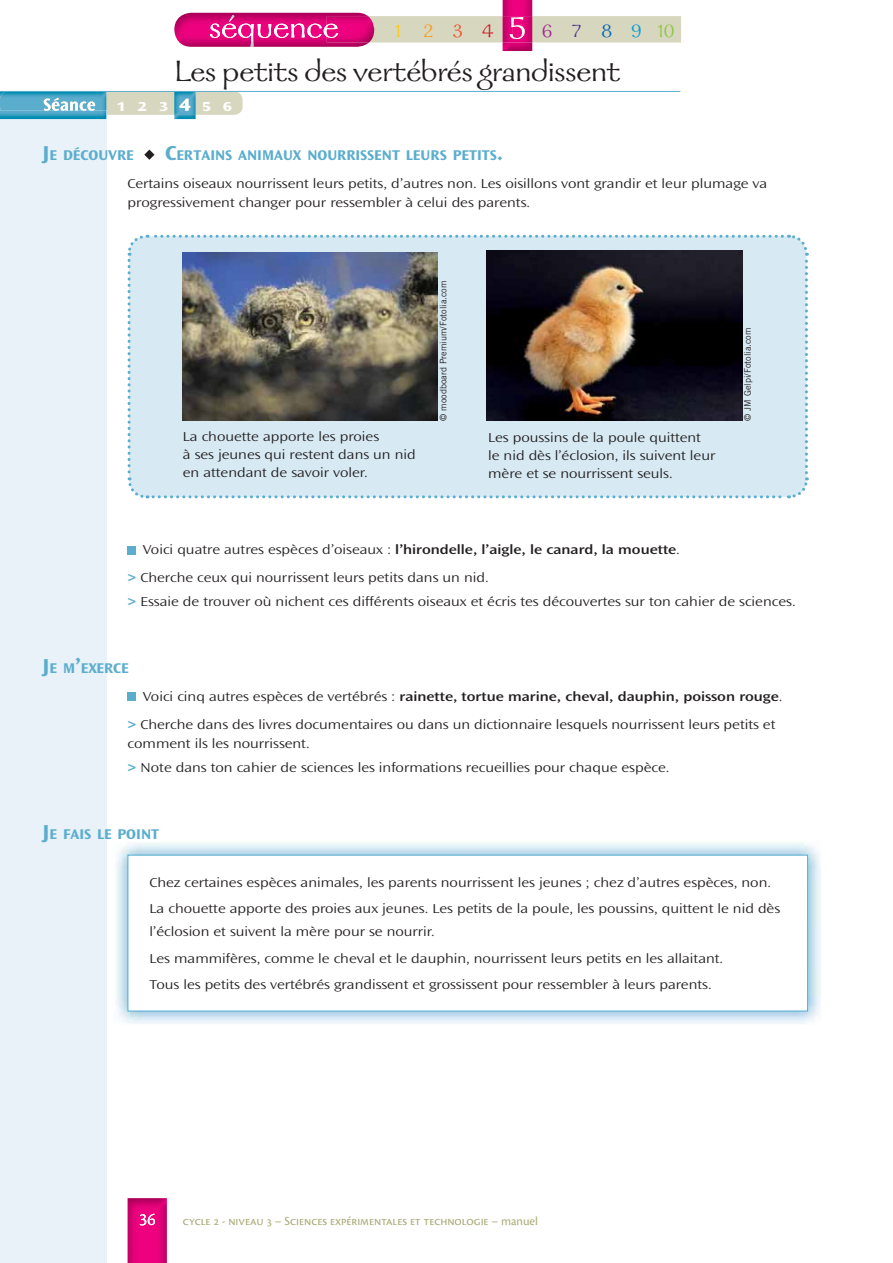
<style>
.page{position:relative;width:893px;height:1263px;background:#fff}
.page>*{position:absolute;margin:0;border:0;box-sizing:border-box;transform-origin:0 0}
.t1{font:33px "Galahad Std";color:#231f20}
.t2{font:21px "Galahad Std";letter-spacing:.925em;color:#8cc63f}
.t3{font:21px "Galahad Std";color:#ffcb04}
.t4{font:700 semi-expanded 14.7px "Ocean Sans Std";color:#5badce}
.t5{font:300 expanded 13.5px/18px "Ocean Sans Std";color:#231f20}
.t6{font:800 expanded 13.5px "Ocean Sans Std";color:#fff}
.t7{font:12.75px "Cronos Pro";color:#aaab78}
.t8{font:9px "Trade Gothic LT Std";color:#231f20}
.s1{color:#f99b1c}
.s2{color:#f04e23}
.s3{color:#ce171e}
.s4{color:#9f248f}
.s5{color:#522e91}
.s6{color:#0066b3}
.s7{color:#009cd7}
.s8{font-size:21px}
.s9{font-weight:600}
.s10{font-weight:700;color:#5badce}
</style>
<div class="page">
<div style="left:0;top:91px;width:243px;height:24px;background:#d7d6bf;border-radius:9px"></div>
<div style="left:0;top:110px;width:106px;height:1153px;background:#e8f2f8"></div>
<img style="left:174px;top:13px;width:194px;height:34px">
<img style="left:238px;top:24px;width:16px;height:23px">
<img style="left:258px;top:24px;width:13px;height:14px">
<img style="left:274px;top:24px;width:15px;height:14px">
<img style="left:222px;top:24px;width:15px;height:14px">
<img style="left:210px;top:24px;width:10px;height:14px">
<img style="left:307px;top:24px;width:15px;height:14px">
<img style="left:291px;top:24px;width:14px;height:14px">
<svg style="left:225px;top:15px;width:9px;height:13px"></svg>
<img style="left:503px;top:0;width:29px;height:51px">
<svg style="left:324px;top:16px;width:357px;height:27px;background:#d9adb2"></svg>
<img style="left:128px;top:1198px;width:39px;height:65px">
<svg style="left:140px;top:1214px;width:15px;height:11px"></svg>
<img style="left:0;top:115px;width:106px;height:4px">
<img style="left:0;top:92px;width:106px;height:23px">
<svg style="left:44px;top:98px;width:51px;height:13px"></svg>
<img style="left:174px;top:115px;width:22px;height:4px">
<img style="left:174px;top:92px;width:22px;height:23px">
<svg style="left:179px;top:99px;width:11px;height:12px"></svg>
<hr style="left:0;top:91px;width:680px;height:1px;background:#5badce">
<svg style="left:144px;top:150px;width:11px;height:10px"></svg>
<svg style="left:127px;top:234px;width:682px;height:265px;background:#d2e5ef"></svg>
<div style="left:128px;top:546px;width:8px;height:8px;background:#5badce"></div>
<div style="left:128px;top:692px;width:8px;height:9px;background:#5badce"></div>
<img style="left:116px;top:843px;width:705px;height:181px">
<div style="left:128px;top:855px;width:679px;height:156px;background:#fff"></div>
<div style="left:128px;top:855px;width:680px;height:156px;border:1px solid #5badce"></div>
<img style="left:183px;top:253px;width:255px;height:167px">
<img style="left:487px;top:251px;width:255px;height:169px">
<h2 class="t3" style="left:395px;top:22px;width:99px">1<span class="s1">2</span><span class="s2">3</span><span class="s3">4</span></h2>
<h2 class="t2" style="left:542px;top:22px;width:134px"><span class="s4">6</span><span class="s5">7</span><span class="s6">8</span><span class="s7">9</span>10</h2>
<h1 class="t1" style="left:174px;top:57px;width:447px">Les petits des vertébrés grandissent</h1>
<p class="t6" style="left:117px;top:98px;width:53px">123</p>
<p class="t6" style="left:202px;top:98px;width:32px">5 6</p>
<p class="t4" style="left:43px;top:146px;width:93px"><span class="s8">J</span>E DÉCOUVRE</p>
<p class="t4" style="left:165px;top:146px;width:340px"><span class="s8">C</span>ERTAINS ANIMAUX NOURRISSENT LEURS PETITS<span class="s8">.</span></p>
<p class="t5" style="left:128px;top:174px;width:641px;line-height:19.5px">Certains oiseaux nourrissent leurs petits, d’autres non. Les oisillons vont grandir et leur plumage va progressivement changer pour ressembler à celui des parents.</p>
<p class="t5" style="left:183px;top:428px;width:234px">La chouette apporte les proies<br>à ses jeunes qui restent dans un nid en attendant de savoir voler.</p>
<p class="t8" style="left:440px;top:421px;width:141px;rotate:-90deg">© moodboard Premium/Fotolia.com</p>
<p class="t5" style="left:488px;top:429px;width:229px">Les poussins de la poule quittent le nid dès l’éclosion, ils suivent leur mère et se nourrissent seuls.</p>
<p class="t8" style="left:744px;top:421px;width:94px;rotate:-90deg">© JM Gelpi/Fotolia.com</p>
<p class="t5" style="left:128px;top:536px;width:554px;line-height:28px;text-indent:15px">Voici quatre autres espèces d’oiseaux : <span class="s9">l’hirondelle, l’aigle, le canard, la mouette</span>. <span class="s10">&gt;</span> Cherche ceux qui nourrissent leurs petits dans un nid.</p>
<p class="t5" style="left:128px;top:593px;width:670px"><span class="s10">&gt;</span> Essaie de trouver où nichent ces différents oiseaux et écris tes découvertes sur ton cahier de sciences.</p>
<p class="t4" style="left:43px;top:659px;width:88px"><span class="s8">J</span>E M<span class="s8">’</span>EXERCE</p>
<p class="t5" style="left:128px;top:683px;width:656px;line-height:28px;text-indent:15px">Voici cinq autres espèces de vertébrés : <span class="s9">rainette, tortue marine, cheval, dauphin, poisson rouge</span>. <span class="s10">&gt;</span> Cherche dans des livres documentaires ou dans un dictionnaire lesquels nourrissent leurs petits et</p>
<p class="t5" style="left:128px;top:732px;width:543px;line-height:23.7px">comment ils les nourrissent.<br><span class="s10">&gt;</span> Note dans ton cahier de sciences les informations recueillies pour chaque espèce.</p>
<p class="t4" style="left:43px;top:825px;width:118px"><span class="s8">J</span>E FAIS LE POINT</p>
<p class="t5" style="left:150px;top:869px;width:632px;line-height:26.7px">Chez certaines espèces animales, les parents nourrissent les jeunes ; chez d’autres espèces, non.<br>La chouette apporte des proies aux jeunes. Les petits de la poule, les poussins, quittent le nid dès</p>
<p class="t5" style="left:150px;top:918px;width:575px;line-height:26.7px">l’éclosion et suivent la mère pour se nourrir.<br>Les mammifères, comme le cheval et le dauphin, nourrissent leurs petits en les allaitant.<br>Tous les petits des vertébrés grandissent et grossissent pour ressembler à leurs parents.</p>
<p class="t7" style="left:183px;top:1213px;width:356px">cycle - niveau – Sciences expérimentales et technologie – manuel</p>
</div>
